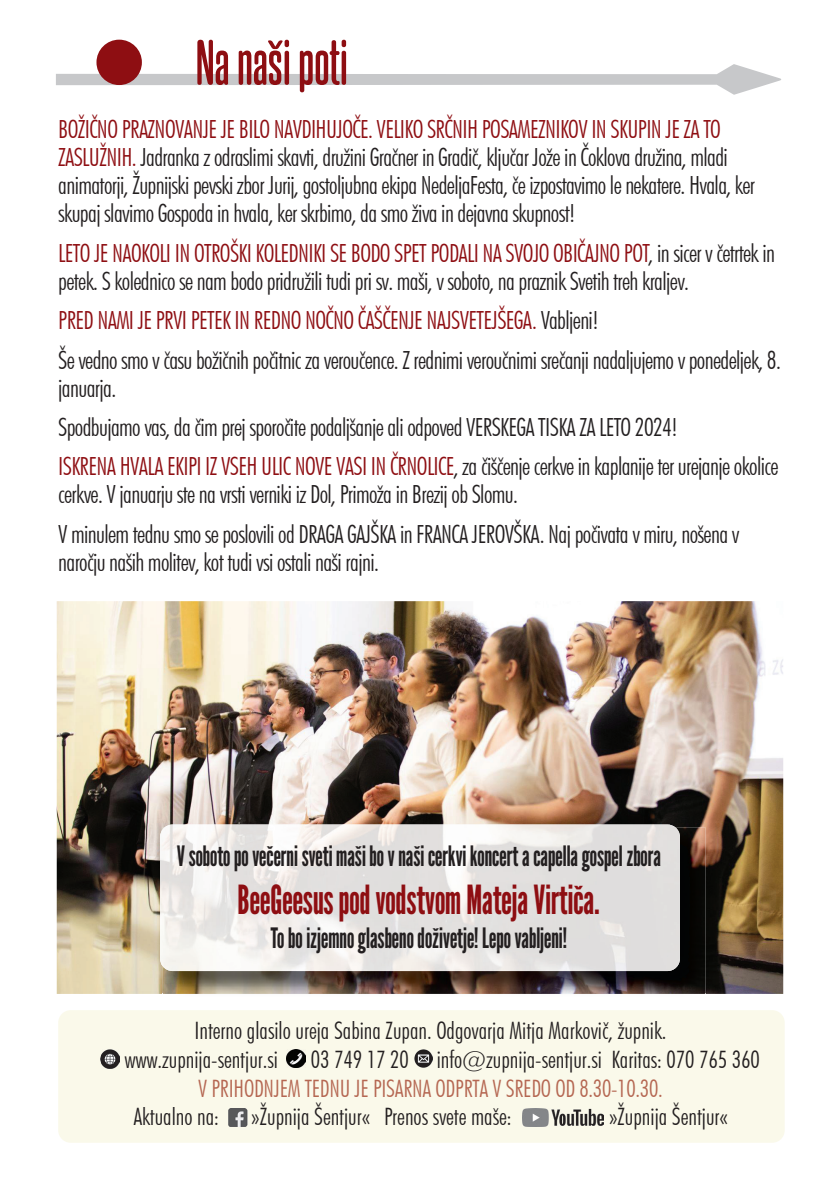
<style>
.page{position:relative;width:840px;height:1191px;background:#fff}
.page>*{position:absolute;margin:0;border:0;box-sizing:border-box;transform-origin:0 0}
.t1{font:700 54px "Steelfish Rounded Rg";letter-spacing:-.005em;color:#8e0e12}
.t2{font:semi-condensed 40px "League Gothic";color:#8e0e12}
.t3{font:semi-condensed 28px "League Gothic";color:#231f20}
.t4{font:300 condensed 25px/28px "Futura BT";letter-spacing:-.025em;color:#231f20}
.t5{font:300 condensed 24px/28.8px "Futura BT";color:#231f20}
.t6{font:300 condensed 24px "Futura BT";letter-spacing:-.01em;color:#b56752}
.s1{color:#8e0e12}
</style>
<div class="page">
<svg style="left:56px;top:64px;width:724px;height:31px"></svg>
<div style="left:58px;top:1010px;width:726px;height:132px;background:#faf9ea;border-radius:12px"></div>
<img style="left:287px;top:1049px;width:18px;height:18px">
<img style="left:414px;top:1049px;width:18px;height:18px">
<img style="left:228px;top:1108px;width:19px;height:18px">
<img style="left:522px;top:1108px;width:81px;height:18px">
<img style="left:101px;top:1049px;width:18px;height:19px">
<div style="left:101px;top:45px;width:36px;height:35px;background:#8e0e12;border-radius:50%"></div>
<div style="left:96px;top:40px;width:46px;height:45px;border:10px solid #8e0e12;border-radius:50%"></div>
<img style="left:57px;top:601px;width:725px;height:393px">
<img style="left:163px;top:827px;width:542px;height:167px">
<img style="left:160px;top:824px;width:519px;height:147px">
<h1 class="t1" style="left:195px;top:24px;width:154px">Na naši poti</h1>
<p class="t4" style="left:58px;top:115px;width:698px"><span class="s1">BOŽIČNO PRAZNOVANJE JE BILO NAVDIHUJOČE. VELIKO SRČNIH POSAMEZNIKOV IN SKUPIN JE ZA TO ZASLUŽNIH.</span> Jadranka z odraslimi skavti, družini Gračner in Gradič, ključar Jože in Čoklova družina, mladi animatorji, Župnijski pevski zbor Jurij, gostoljubna ekipa NedeljaFesta, če izpostavimo le nekatere. Hvala, ker skupaj slavimo Gospoda in hvala, ker skrbimo, da smo živa in dejavna skupnost!</p>
<p class="t4" style="left:58px;top:239px;width:717px"><span class="s1">LETO JE NAOKOLI IN OTROŠKI KOLEDNIKI SE BODO SPET PODALI NA SVOJO OBIČAJNO POT</span>, in sicer v četrtek in petek. S kolednico se nam bodo pridružili tudi pri sv. maši, v soboto, na praznik Svetih treh kraljev.</p>
<p class="t4" style="left:58px;top:300px;width:723px;line-height:39.4px"><span class="s1">PRED NAMI JE PRVI PETEK IN REDNO NOČNO ČAŠČENJE NAJSVETEJŠEGA.</span> Vabljeni!<br>Še vedno smo v času božičnih počitnic za veroučence. Z rednimi veroučnimi srečanji nadaljujemo v ponedeljek, 8.</p>
<p class="t4" style="left:58px;top:368px;width:721px;line-height:39.4px">januarja.<br>Spodbujamo vas, da čim prej sporočite podaljšanje ali odpoved VERSKEGA TISKA ZA LETO 2024!<br><span class="s1">ISKRENA HVALA EKIPI IZ VSEH ULIC NOVE VASI IN ČRNOLICE</span>, za čiščenje cerkve in kaplanije ter urejanje okolice</p>
<p class="t4" style="left:58px;top:474px;width:682px;line-height:39.4px">cerkve. V januarju ste na vrsti verniki iz Dol, Primoža in Brezij ob Slomu.<br>V minulem tednu smo se poslovili od DRAGA GAJŠKA in FRANCA JEROVŠKA. Naj počivata v miru, nošena v</p>
<p class="t4" style="left:58px;top:547px;width:322px">naročju naših molitev, kot tudi vsi ostali naši rajni.</p>
<p class="t3" style="left:177px;top:837px;width:485px">V soboto po večerni sveti maši bo v naši cerkvi koncert a capella gospel zbora</p>
<h2 class="t2" style="left:237px;top:872px;width:364px">BeeGeesus pod vodstvom Mateja Virtiča.</h2>
<p class="t3" style="left:270px;top:918px;width:298px">To bo izjemno glasbeno doživetje! Lepo vabljeni!</p>
<p class="t5" style="left:124px;top:1015px;width:543px;text-indent:70px">Interno glasilo ureja Sabina Zupan. Odgovarja Mitja Markovič, župnik. www.zupnija-sentjur.si</p>
<p class="t5" style="left:310px;top:1044px;width:450px">03 749 17 20 info@zupnija-sentjur.si Karitas: 070 765 360</p>
<p class="t6" style="left:198px;top:1073px;width:466px">V PRIHODNJEM TEDNU JE PISARNA ODPRTA V SREDO OD 8.30-10.30.</p>
<p class="t5" style="left:133px;top:1102px;width:87px">Aktualno na:</p>
<p class="t5" style="left:251px;top:1102px;width:261px">»Župnija Šentjur« Prenos svete maše:</p>
<p class="t5" style="left:609px;top:1102px;width:120px">»Župnija Šentjur«</p>
</div>
